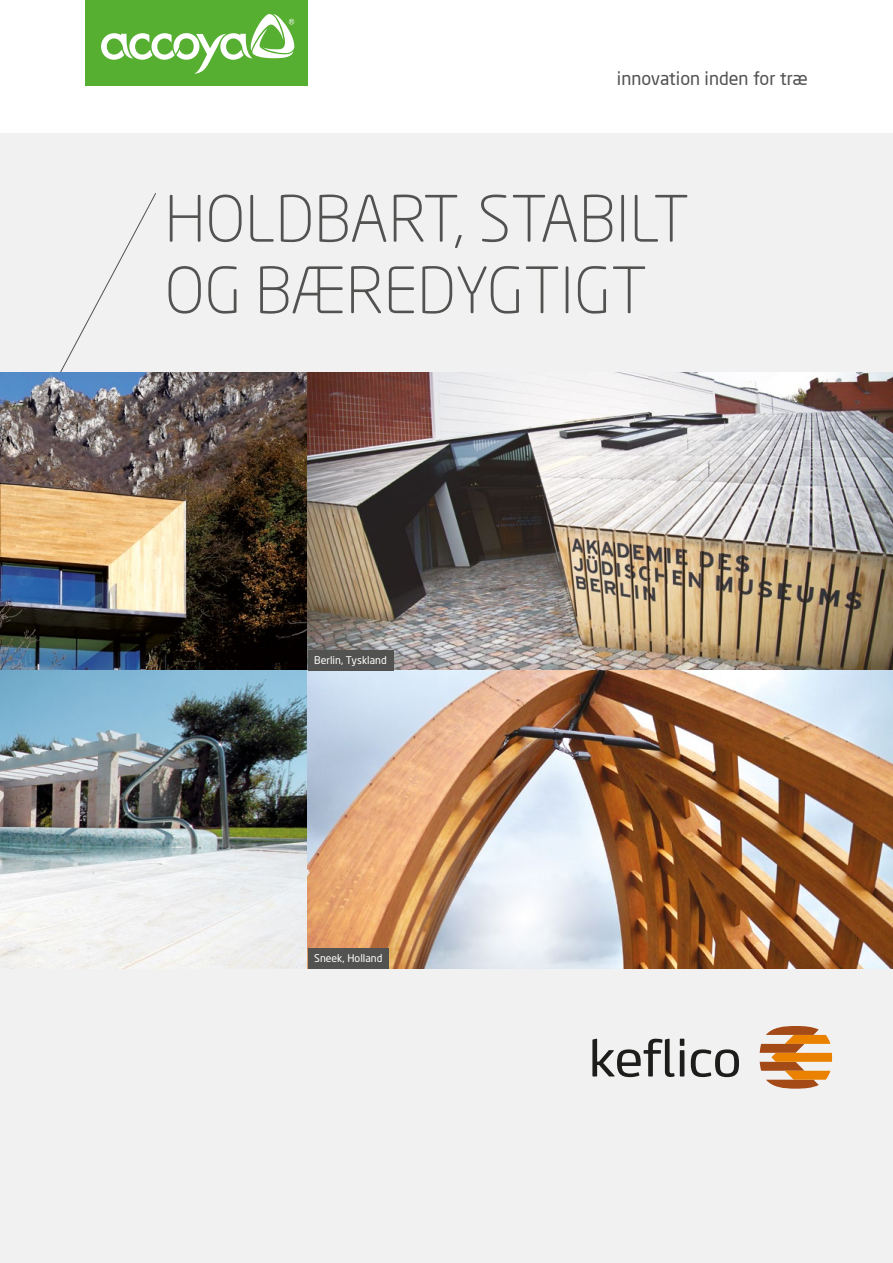
<style>
.page{position:relative;width:893px;height:1263px;background:#fff}
.page>*{position:absolute;margin:0;border:0;box-sizing:border-box;transform-origin:0 0}
.t1{font:300 63px "Neo Sans Pro";color:#525251}
.introduction{font:18px "Neo Sans Pro";color:#525251}
.annotation{font:10.5px "Neo Sans";color:#fff}
</style>
<div class="page">
<div style="left:85px;top:0;width:223px;height:85px;background:#56af31"></div>
<svg style="left:101px;top:14px;width:194px;height:60px"></svg>
<div style="left:0;top:133px;width:893px;height:1130px;background:#f2f1f1"></div>
<svg style="left:60px;top:193px;width:96px;height:179px"></svg>
<img style="left:0;top:372px;width:308px;height:298px">
<img style="left:0;top:670px;width:308px;height:299px">
<img style="left:308px;top:372px;width:585px;height:298px">
<img style="left:308px;top:670px;width:585px;height:299px">
<div style="left:308px;top:650px;width:85px;height:20px;background:#525251"></div>
<div style="left:308px;top:948px;width:81px;height:21px;background:#525251"></div>
<svg style="left:592px;top:1039px;width:92px;height:38px"></svg>
<svg style="left:691px;top:1049px;width:48px;height:28px"></svg>
<svg style="left:760px;top:1026px;width:72px;height:63px"></svg>
<p class="introduction" style="left:617px;top:67px;width:192px">innovation inden for træ</p>
<p class="t1" style="left:165px;top:180px;width:526px">HOLDBART, STABILT</p>
<p class="t1" style="left:165px;top:251px;width:484px">OG BÆREDYGTIGT</p>
<p class="annotation" style="left:314px;top:654px;width:74px">Berlin, Tyskland</p>
<p class="annotation" style="left:314px;top:952px;width:70px">Sneek, Holland</p>
</div>
